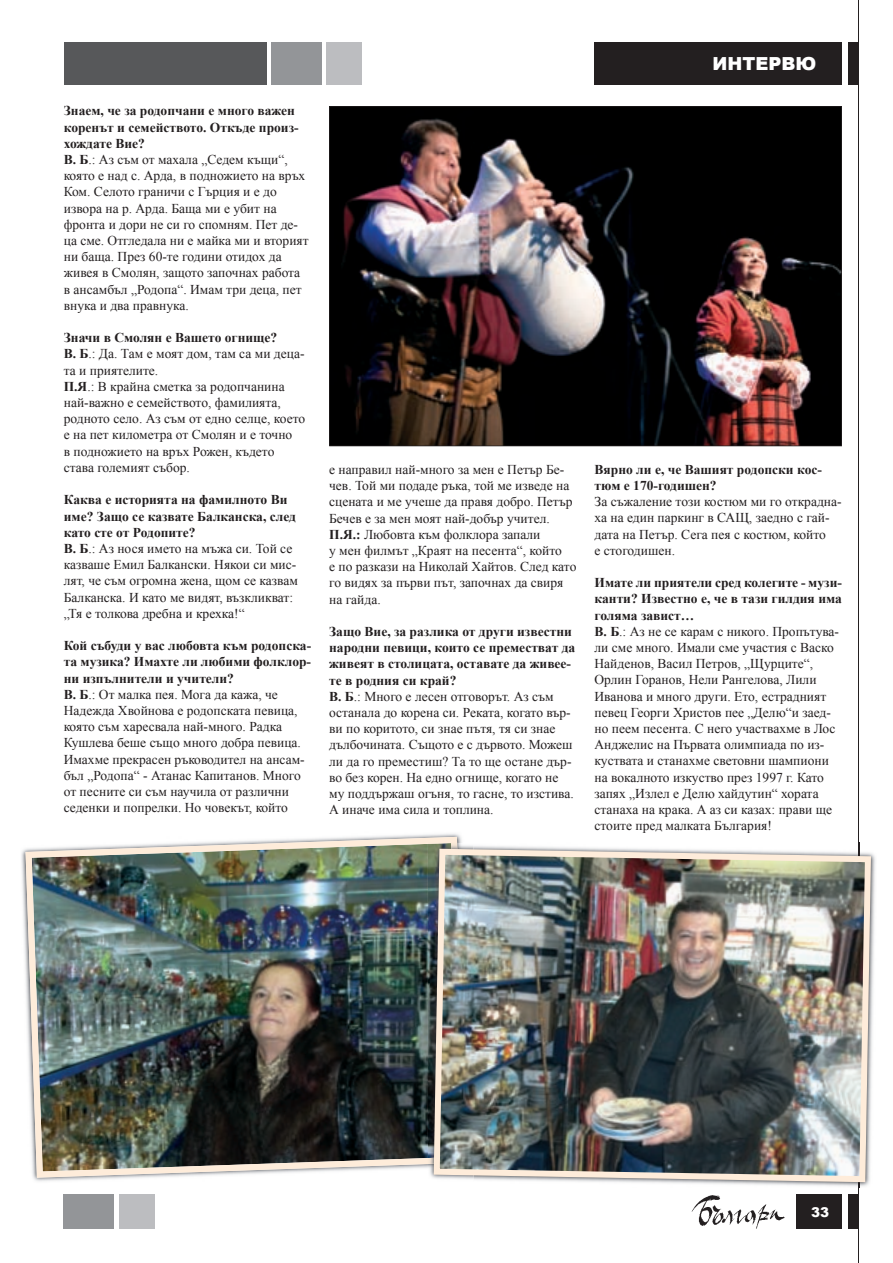
<style>
.page{position:relative;width:893px;height:1263px;background:#fff}
.page>*{position:absolute;margin:0;border:0;box-sizing:border-box;transform-origin:0 0}
.t1{font:900 18px "Arial";color:#fff}
.t2{font:13.5px/16.2px "Times New Roman";color:#231f20}
.t3{font:900 13.5px "Arial";color:#fff}
.s1{font-weight:700}
</style>
<div class="page">
<hr style="left:859px;top:0;width:1px;height:1263px;background:#231f20">
<div style="left:848px;top:43px;width:11px;height:42px;background:#231f20"></div>
<div style="left:595px;top:43px;width:247px;height:42px;background:#231f20"></div>
<div style="left:64px;top:43px;width:202px;height:42px;background:#57585a"></div>
<div style="left:271px;top:43px;width:51px;height:42px;background:#939598"></div>
<div style="left:327px;top:43px;width:35px;height:42px;background:#bcbdc0"></div>
<div style="left:64px;top:1195px;width:50px;height:34px;background:#939598"></div>
<div style="left:119px;top:1195px;width:35px;height:34px;background:#bcbdc0"></div>
<div style="left:848px;top:1195px;width:11px;height:34px;background:#231f20"></div>
<img style="left:691px;top:1195px;width:94px;height:34px">
<div style="left:796px;top:1195px;width:46px;height:34px;background:#231f20"></div>
<img style="left:329px;top:106px;width:513px;height:340px">
<img style="left:21px;top:833px;width:440px;height:348px">
<img style="left:26px;top:837px;width:436px;height:341px">
<img style="left:473px;top:843px;width:402px;height:345px">
<img style="left:859px;top:843px;width:1px;height:345px">
<img style="left:428px;top:843px;width:40px;height:321px">
<img style="left:434px;top:849px;width:437px;height:333px">
<p class="t2" style="left:64px;top:103px;width:246px"><span class="s1">Знаем, че за родопчани е много важен коренът и семейството. Откъде произ&shy;хождате Вие?<br>В. Б</span>.: Аз съм от махала „Седем къщи“, която е над с. Арда, в подножието на връх Ком. Селото граничи с Гърция и е до извора на р. Арда. Баща ми е убит на фронта и дори не си го спомням. Пет де&shy;ца сме. Отгледала ни е майка ми и вторият ни баща. През 60-те години отидох да живея в Смолян, защото започнах работа в ансамбъл „Родопа“. Имам три деца, пет внука и два правнука.</p>
<p class="t2" style="left:64px;top:329px;width:243px"><span class="s1">Значи в Смолян е Вашето огнище?<br>В. Б</span>.: Да. Там е моят дом, там са ми де ца&shy;та и приятелите.<br><span class="s1">П.Я</span>.: В крайна сметка за родопчанина най-важно е семейството, фамилията, родното село. Аз съм от едно селце, което е на пет километра от Смолян и е точно<br>в подножието на връх Рожен, където става големият събор.</p>
<p class="t2" style="left:64px;top:491px;width:236px"><span class="s1">Каква е историята на фамилното Ви име? Защо се казвате Балканска, след като сте от Родопите?<br>В. Б</span>.: Аз нося името на мъжа си. Той се казваше Емил Балкански. Някои си мис&shy;лят, че съм огромна жена, щом се казвам Балканска. И като ме видят, възкликват: „Тя е толкова дребна и крехка!“</p>
<p class="t2" style="left:64px;top:637px;width:249px"><span class="s1">Кой събуди у вас любовта към родоп ска&shy;та музика? Имахте ли любими фолклор&shy;ни изпълнители и учители?<br>В. Б</span>.: От малка пея. Мога да кажа, че Надежда Хвойнова е родопската певица, коя то съм харесвала най-много. Радка Кушлева беше също много добра певица.<br>Имахме прекрасен ръководител на ансам&shy;бъл „Родопа“ - Атанас Капитанов. Много от песните си съм научилa от различни седенки и попрелки. Но човекът, който</p>
<p class="t2" style="left:329px;top:461px;width:249px">е направил най-много за мен е Петър Бе&shy;чев. Той ми подаде ръка, той ме изведе на сцената и ме учеше да правя добро. Петър Бечев е за мен моят най-добър учител.<br><span class="s1">П.Я.:</span> Любовта към фолклора запали<br>у мен филмът „Краят на песента“, който<br>е по разкази на Николай Хайтов. След като го видях за първи път, започнах да свиря на гайда.</p>
<p class="t2" style="left:329px;top:623px;width:248px"><span class="s1">Защо Вие, за разлика от други известни народни певици, които се преместват да живеят в столицата, оставате да живе е&shy;те в родния си край?<br>В. Б</span>.: Много е лесен отговорът. Аз съм останала до корена си. Реката, когато вър&shy;ви по коритото, си знае пътя, тя си знае дълбочината. Същото е с дървото. Можеш ли да го преместиш? Та то ще остане дър&shy;во без корен. На едно огнище, когато не му поддържаш огъня, то гасне, то изстива.<br>А иначе има сила и топлина.</p>
<p class="t1" style="left:713px;top:51px;width:105px">ИНТЕРВЮ</p>
<p class="t2" style="left:595px;top:461px;width:248px"><span class="s1">Вярно ли е, че Вашият родопски кос&shy;тюм е 170-годишен?<br></span>За съжаление този костюм ми го открад на&shy;ха на един паркинг в САЩ, заедно с гай&shy;да та на Петър. Сега пея с костюм, който<br>е стогодишен.</p>
<p class="t2" style="left:595px;top:574px;width:249px"><span class="s1">Имате ли приятели сред колегите - музи&shy;канти? Известно е, че в тази гилдия има голяма завист…<br>В. Б</span>.: Аз не се карам с никого. Пропъту ва&shy;ли сме много. Имали сме участия с Васко Найденов, Васил Петров, „Щурците“, Орлин Горанов, Нели Рангелова, Лили Иванова и много други. Ето, естрадният певец Георги Христов пее „Делю“и заед&shy;но пеем песента. С него участвахме в Лос Анджелис на Първата олимпиада по из&shy;кус твата и станахме световни шампиони на вокалното изкуство през 1997 г. Като запях „Излел е Делю хайдутин“ хората станаха на крака. А аз си казах: прави ще стоите пред малката България!</p>
<p class="t3" style="left:811px;top:1202px;width:20px">33</p>
</div>
